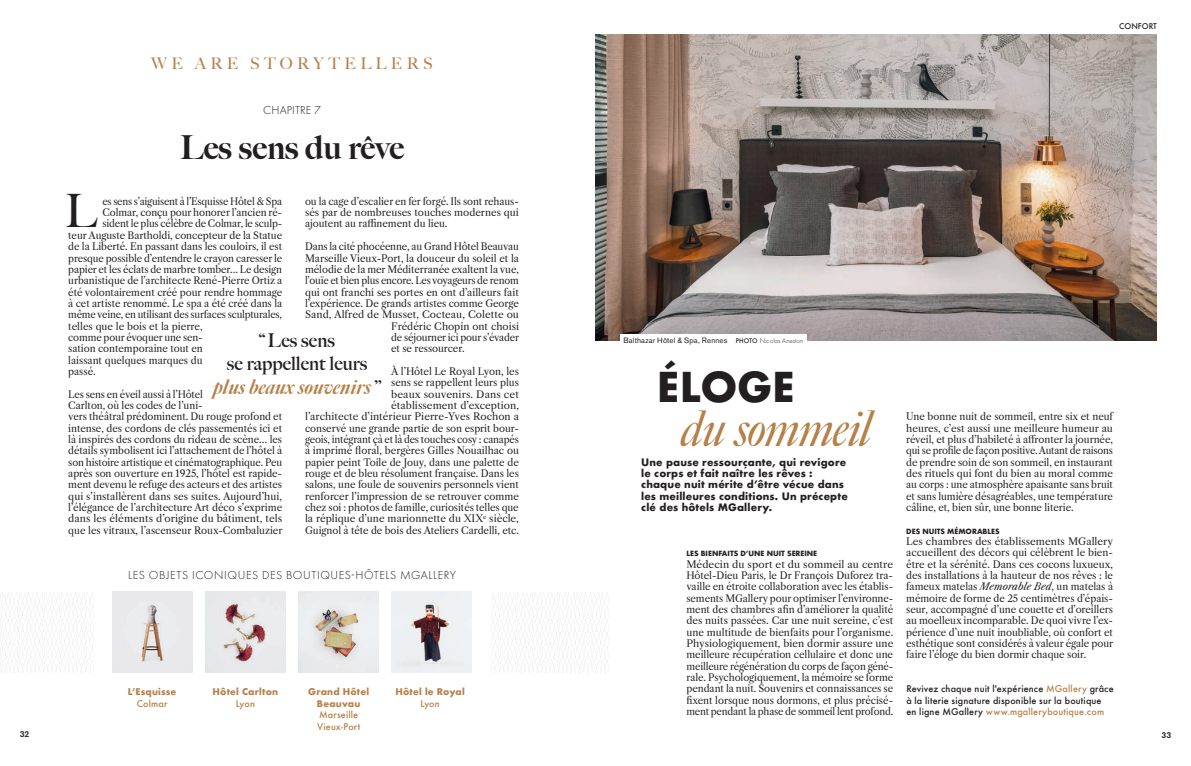
<style>
.page{position:relative;width:1191px;height:766px;background:#fff}
.page>*{position:absolute;margin:0;border:0;box-sizing:border-box;transform-origin:0 0}
.t1{font:italic 49px "Big Caslon FB";letter-spacing:-.01em;color:#b68149}
.t2{font:46px "Big Caslon FB";color:#231f20}
.t3{font:700 40px "Futura";letter-spacing:-.005em;color:#231f20}
.t4{font:900 33px "Big Caslon FB";color:#231f20}
.t5{font:italic 900 20px "Big Caslon FB";color:#b68149}
.t6{font:700 19px/22.8px "Big Caslon FB";color:#231f20;text-align:center}
.t7{font:16px "Big Caslon FB";letter-spacing:.27em;color:#b68149}
.t8{font:300 12px "Futura PT";letter-spacing:.05em;color:#231f20}
.t9{font:300 12px "Futura PT";letter-spacing:.01em;color:#231f20}
.t10{font:700 10px/11.3px "Futura";letter-spacing:.015em;color:#231f20}
.t11{font:9.8px/11.3px "Libre Caslon Text";letter-spacing:-.005em;color:#231f20;text-align:justify}
.t12{font:9.8px/11.3px "Libre Caslon Text";letter-spacing:-.005em;color:#231f20;text-align:justify;scale:1.04 1}
.t13{font:500 9px/11.3px "Futura";letter-spacing:.02em;color:#231f20}
.t14{font:700 9px/11.3px "Futura";letter-spacing:.02em;color:#b68149;text-align:center}
.t15{font:500 9px/11.3px "Futura";letter-spacing:.015em;color:#b68149}
.t16{font:500 8.5px "Akzidenz Grotesk Pro";color:#231f20}
.t17{font:7.7px "Akzidenz Grotesk Pro";letter-spacing:.02em;color:#231f20}
.t18{font:500 7.7px "Futura";color:#231f20}
.t19{font:700 7px "Futura";letter-spacing:-.005em;color:#231f20}
.s1{font-weight:700;font-style:normal;font-size:19px;color:#231f20}
.s2{font-family:"Futura PT";font-weight:500;font-size:7px}
.s3{font-family:"Futura PT";font-weight:300;font-size:7px}
.s4{font-style:italic}
.s5{color:#b68149}
</style>
<div class="page">
<img style="left:112px;top:591px;width:80px;height:80px">
<img style="left:205px;top:591px;width:80px;height:80px">
<img style="left:391px;top:591px;width:80px;height:80px">
<img style="left:298px;top:591px;width:81px;height:80px">
<svg style="left:1px;top:592px;width:92px;height:80px"></svg>
<svg style="left:492px;top:592px;width:116px;height:80px"></svg>
<img style="left:595px;top:35px;width:561px;height:306px">
<div style="left:620px;top:334px;width:186px;height:12px;background:#fff"></div>
<h3 class="t7" style="left:151px;top:54px;width:283px">WE ARE STORYTELLERS</h3>
<p class="t9" style="left:263px;top:103px;width:59px">CHAPITRE 7</p>
<h3 class="t4" style="left:180px;top:128px;width:225px">Les sens du rêve</h3>
<p class="t18" style="left:1119px;top:20px;width:39px">CONFORT</p>
<h2 class="t2" style="left:65px;top:184px;width:34px">L</h2>
<p class="t11" style="left:102px;top:196px;width:181px">es sens s’aiguisent à l’Esquisse Hôtel &amp; Spa</p>
<p class="t11" style="left:102px;top:207px;width:181px">Colmar, conçu pour honorer l’ancien ré-</p>
<p class="t11" style="left:102px;top:218px;width:181px">sident le plus célèbre de Colmar, le sculp-</p>
<p class="t11" style="left:68px;top:230px;width:215px">teur Auguste Bartholdi, concepteur de la Statue</p>
<p class="t11" style="left:68px;top:241px;width:215px">de la Liberté. En passant dans les couloirs, il est</p>
<p class="t11" style="left:68px;top:252px;width:215px">presque possible d’entendre le crayon caresser le</p>
<p class="t11" style="left:68px;top:263px;width:215px">papier et les éclats de marbre tomber… Le design</p>
<p class="t11" style="left:68px;top:275px;width:215px">urbanistique de l’architecte René-Pierre Ortiz a</p>
<p class="t11" style="left:68px;top:286px;width:215px">été volontairement créé pour rendre hommage</p>
<p class="t11" style="left:68px;top:297px;width:215px">à cet artiste renommé. Le spa a été créé dans la</p>
<p class="t11" style="left:68px;top:309px;width:215px">même veine, en utilisant des surfaces sculpturales,</p>
<p class="t11" style="left:68px;top:320px;width:136px">telles que le bois et la pierre,</p>
<p class="t11" style="left:68px;top:331px;width:136px">comme pour évoquer une sen-</p>
<p class="t11" style="left:68px;top:343px;width:136px">sation contemporaine tout en</p>
<p class="t11" style="left:68px;top:354px;width:136px">laissant quelques marques du</p>
<p class="t11" style="left:68px;top:365px;width:29px">passé.</p>
<p class="t11" style="left:68px;top:388px;width:216px;text-align:left">Les sens en éveil aussi à l’Hôtel<br>Carlton, où les codes de l’uni-<br>vers théâtral prédominent. Du rouge profond et intense, des cordons de clés passementés ici et là inspirés des cordons du rideau de scène… les détails symbolisent ici l’attachement de l’hôtel à son histoire artistique et cinématographique. Peu après son ouverture en 1925, l’hôtel est rapide&shy;ment devenu le refuge des acteurs et des artistes qui s’installèrent dans ses suites. Aujourd’hui, l’élégance de l’architecture Art déco s’exprime dans les éléments d’origine du bâtiment, tels que les vitraux, l’ascenseur Roux-Combaluzier</p>
<p class="t11" style="left:305px;top:196px;width:215px">ou la cage d’escalier en fer forgé. Ils sont rehaus&shy;sés par de nombreuses touches modernes qui ajoutent au raffinement du lieu.</p>
<p class="t11" style="left:305px;top:241px;width:215px">Dans la cité phocéenne, au Grand Hôtel Beauvau</p>
<p class="t11" style="left:305px;top:252px;width:215px">Marseille Vieux-Port, la douceur du soleil et la</p>
<p class="t11" style="left:305px;top:263px;width:215px">mélodie de la mer Méditerranée exaltent la vue,</p>
<p class="t11" style="left:305px;top:275px;width:215px">l’ouïe et bien plus encore. Les voyageurs de renom</p>
<p class="t11" style="left:305px;top:286px;width:215px">qui ont franchi ses portes en ont d’ailleurs fait</p>
<p class="t11" style="left:305px;top:297px;width:215px">l’expérience. De grands artistes comme George</p>
<p class="t12" style="left:305px;top:309px;width:207px">Sand, Alfred de Musset, Cocteau, Colette ou</p>
<p class="t11" style="left:391px;top:320px;width:129px">Frédéric Chopin ont choisi</p>
<p class="t11" style="left:391px;top:331px;width:129px">de séjourner ici pour s’évader</p>
<p class="t11" style="left:391px;top:343px;width:75px">et se ressourcer.</p>
<p class="t11" style="left:305px;top:365px;width:215px;text-align:right">À l’Hôtel Le Royal Lyon, les<br>sens se rappellent leurs plus<br>beaux souvenirs. Dans cet<br>établissement d’exception,<br>l’architecte d’intérieur Pierre-Yves Rochon a conservé une grande partie de son esprit bour&shy;geois, intégrant çà et là des touches cosy : canapés à imprimé floral, bergères Gilles Nouailhac ou papier peint Toile de Jouy, dans une palette de rouge et de bleu résolument française. Dans les salons, une foule de souvenirs personnels vient renforcer l’impression de se retrouver comme chez soi : photos de famille, curiosités telles que la réplique d’une marionnette du XIX<sup>e</sup> siècle, Guignol à tête de bois des Ateliers Cardelli, etc.</p>
<p class="t8" style="left:128px;top:568px;width:329px">LES OBJETS ICONIQUES DES BOUTIQUES-HÔTELS MGALLERY</p>
<h3 class="t6" style="left:227px;top:329px;width:142px">‘‘ Les sens<br>se rappellent leurs</h3>
<h3 class="t5" style="left:213px;top:375px;width:170px">plus beaux souvenirs <span class="s1">’’</span></h3>
<p class="t17" style="left:623px;top:335px;width:181px">Balthazar Hôtel &amp; Spa, Rennes <span class="s2">PHOTO</span> <span class="s3">Nicolas Aneston</span></p>
<h3 class="t3" style="left:657px;top:357px;width:139px">ÉLOGE</h3>
<h1 class="t1" style="left:681px;top:399px;width:191px">du sommeil</h1>
<p class="t11" style="left:906px;top:411px;width:208px">Une bonne nuit de sommeil, entre six et neuf heures, c’est aussi une meilleure humeur au réveil, et plus d’habileté à affronter la journée, qui se profile de façon positive. Autant de raisons de prendre soin de son sommeil, en instaurant des rituels qui font du bien au moral comme au corps : une atmosphère apaisante sans bruit et sans lumière désagréables, une température câline, et, bien sûr, une bonne literie.</p>
<p class="t19" style="left:906px;top:526px;width:95px">DES NUITS MÉMORABLES</p>
<p class="t11" style="left:906px;top:535px;width:208px">Les chambres des établissements MGallery accueillent des décors qui célèbrent le bien&shy;être et la sérénité. Dans ces cocons luxueux, des installations à la hauteur de nos rêves : le fameux matelas <span class="s4">Memorable Bed</span>, un matelas à mémoire de forme de 25 centimètres d’épais&shy;seur, accompagné d’une couette et d’oreillers au moelleux incomparable. De quoi vivre l’ex&shy;périence d’une nuit inoubliable, où confort et esthétique sont considérés à valeur égale pour faire l’éloge du bien dormir chaque soir.</p>
<p class="t10" style="left:641px;top:456px;width:208px">Une pause ressourçante, qui revigore le corps et fait naître les rêves : chaque nuit mérite d’être vécue dans les meilleures conditions. Un précepte clé des hôtels MGallery.</p>
<p class="t19" style="left:686px;top:548px;width:132px">LES BIENFAITS D’UNE NUIT SEREINE</p>
<p class="t12" style="left:686px;top:558px;width:200px">Médecin du sport et du sommeil au centre Hôtel-Dieu Paris, le Dr François Duforez tra&shy;vaille en étroite collaboration avec les établis&shy;sements MGallery pour optimiser l’environne&shy;ment des chambres afin d’améliorer la qualité des nuits passées. Car une nuit sereine, c’est une multitude de bienfaits pour l’organisme.<br>Physiologiquement, bien dormir assure une meilleure récupération cellulaire et donc une meilleure régénération du corps de façon géné&shy;rale. Psychologiquement, la mémoire se forme pendant la nuit. Souvenirs et connaissances se fixent lorsque nous dormons, et plus précisé&shy;ment pendant la phase de sommeil lent profond.</p>
<p class="t13" style="left:906px;top:683px;width:209px">Revivez chaque nuit l'expérience <span class="s5">MGallery</span> grâce à la literie signature disponible sur la boutique en ligne MGallery <span class="s5">www.mgalleryboutique.com</span></p>
<p class="t14" style="left:213px;top:686px;width:67px">Hôtel Carlton</p>
<p class="t15" style="left:236px;top:697px;width:21px">Lyon</p>
<p class="t14" style="left:308px;top:686px;width:62px">Grand Hôtel<br>Beauvau</p>
<p class="t15" style="left:317px;top:708px;width:44px">Marseille<br>Vieux-Port</p>
<p class="t14" style="left:395px;top:686px;width:71px">Hôtel le Royal</p>
<p class="t15" style="left:420px;top:697px;width:21px">Lyon</p>
<p class="t14" style="left:128px;top:686px;width:50px">L’Esquisse</p>
<p class="t15" style="left:137px;top:697px;width:32px">Colmar</p>
<p class="t16" style="left:20px;top:728px;width:11px">32</p>
<p class="t16" style="left:1161px;top:728px;width:11px">33</p>
</div>
